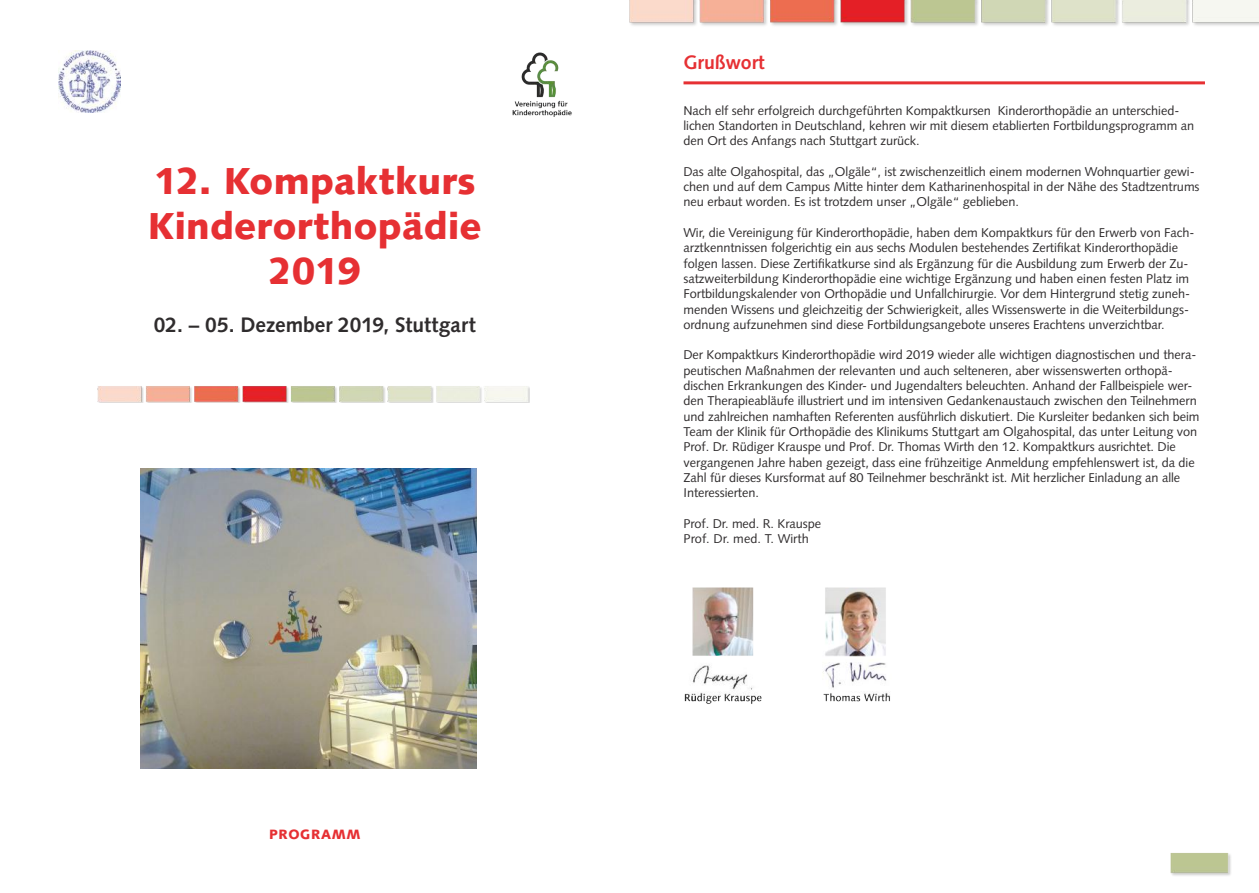
<style>
.page{position:relative;width:1259px;height:893px;background:#fff}
.page>*{position:absolute;margin:0;border:0;box-sizing:border-box;transform-origin:0 0}
.t1{font:900 37.5px/45px "Syntax LT Std";letter-spacing:.005em;color:#e63033;text-align:center}
.t2{font:700 21px "Syntax LT Std";color:#2f2c2d}
.t3{font:700 19.5px "Syntax LT Std";color:#e63033}
.t4{font:900 13.5px "Syntax LT Std";letter-spacing:.05em;color:#e63033}
.t5{font:12.75px/15.3px "Syntax LT Std";letter-spacing:-.005em;color:#2f2c2d}
</style>
<div class="page">
<img style="left:512px;top:52px;width:60px;height:64px">
<img style="left:58px;top:51px;width:62px;height:61px">
<img style="left:140px;top:468px;width:336px;height:300px">
<img style="left:98px;top:386px;width:432px;height:17px">
<img style="left:629px;top:0;width:630px;height:876px">
<img style="left:683px;top:587px;width:213px;height:118px">
<hr style="left:683px;top:81px;width:522px;height:3px;background:#e63033">
<h1 class="t1" style="left:148px;top:159px;width:335px">12. Kompaktkurs<br>Kinderorthopädie<br>2019</h1>
<h2 class="t2" style="left:154px;top:312px;width:324px">02. – 05. Dezember 2019, Stuttgart</h2>
<p class="t4" style="left:269px;top:827px;width:93px">PROGRAMM</p>
<h3 class="t3" style="left:683px;top:51px;width:83px">Grußwort</h3>
<p class="t5" style="left:683px;top:103px;width:512px">Nach elf sehr erfolgreich durchgeführten Kompaktkursen Kinderorthopädie an unterschied&shy;lichen Standorten in Deutschland, kehren wir mit diesem etablierten Fortbildungsprogramm an den Ort des Anfangs nach Stuttgart zurück.</p>
<p class="t5" style="left:683px;top:164px;width:517px">Das alte Olgahospital, das „Olgäle“, ist zwischenzeitlich einem modernen Wohnquartier gewi&shy;chen und auf dem Campus Mitte hinter dem Katharinenhospital in der Nähe des Stadtzentrums neu erbaut worden. Es ist trotzdem unser „Olgäle“ geblieben.</p>
<p class="t5" style="left:683px;top:225px;width:512px">Wir, die Vereinigung für Kinderorthopädie, haben dem Kompaktkurs für den Erwerb von Fach&shy;arztkenntnissen folgerichtig ein aus sechs Modulen bestehendes Zertifikat Kinderorthopädie folgen lassen. Diese Zertifikatkurse sind als Ergänzung für die Ausbildung zum Erwerb der Zu&shy;satzweiterbildung Kinderorthopädie eine wichtige Ergänzung und haben einen festen Platz im Fortbildungskalender von Orthopädie und Unfallchirurgie. Vor dem Hintergrund stetig zuneh&shy;menden Wissens und gleichzeitig der Schwierigkeit, alles Wissenswerte in die Weiterbildungs&shy;ordnung aufzunehmen sind diese Fortbildungsangebote unseres Erachtens unverzichtbar.</p>
<p class="t5" style="left:683px;top:347px;width:517px">Der Kompaktkurs Kinderorthopädie wird 2019 wieder alle wichtigen diagnostischen und thera&shy;peutischen Maßnahmen der relevanten und auch selteneren, aber wissenswerten orthopä&shy;dischen Erkrankungen des Kinder- und Jugendalters beleuchten. Anhand der Fallbeispiele wer&shy;den Therapieabläufe illustriert und im intensiven Gedankenaustauch zwischen den Teilnehmern und zahlreichen namhaften Referenten ausführlich diskutiert. Die Kursleiter bedanken sich beim Team der Klinik für Orthopädie des Klinikums Stuttgart am Olgahospital, das unter Leitung von Prof. Dr. Rüdiger Krauspe und Prof. Dr. Thomas Wirth den 12. Kompaktkurs ausrichtet. Die vergangenen Jahre haben gezeigt, dass eine frühzeitige Anmeldung empfehlenswert ist, da die Zahl für dieses Kursformat auf 80 Teilnehmer beschränkt ist. Mit herzlicher Einladung an alle Interessierten.</p>
<p class="t5" style="left:683px;top:516px;width:139px">Prof. Dr. med. R. Krauspe<br>Prof. Dr. med. T. Wirth</p>
</div>
